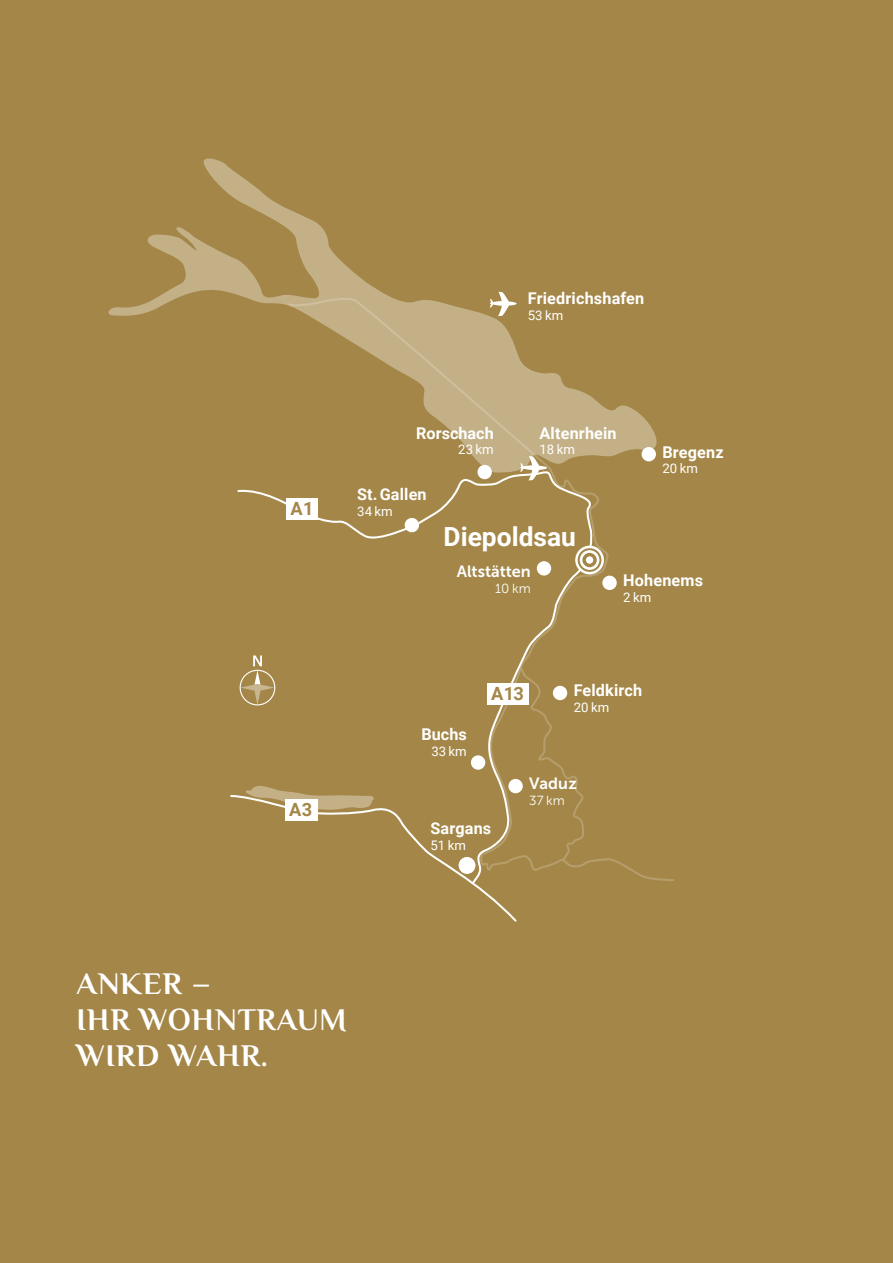
<style>
.page{position:relative;width:893px;height:1263px;background:#a48748}
.page>*{position:absolute;margin:0;border:0;box-sizing:border-box;transform-origin:0 0}
.t1{font:700 31.5px/36px "Philosopher";letter-spacing:.025em;color:#fff}
.t2{font:700 26.4px "Roboto";color:#fff}
.t3{font:700 18.3px "Roboto";letter-spacing:.03em;color:#a48748}
.t4{font:700 16.2px "Roboto";letter-spacing:.01em;color:#fff}
.t5{font:16.2px "Museo Sans 700";color:#fff}
.t6{font:13.2px "Roboto";color:#fff}
.t7{font:13.2px "Museo Sans 300";color:#fff}
</style>
<div class="page">
<div style="left:602px;top:576px;width:15px;height:14px;background:#fff;border-radius:50%"></div>
<svg style="left:108px;top:158px;width:548px;height:304px"></svg>
<svg style="left:490px;top:292px;width:27px;height:6px"></svg>
<svg style="left:230px;top:655px;width:444px;height:267px"></svg>
<svg style="left:288px;top:298px;width:320px;height:371px"></svg>
<div style="left:487px;top:683px;width:42px;height:21px;background:#fff"></div>
<div style="left:286px;top:498px;width:31px;height:21px;background:#fff"></div>
<div style="left:285px;top:799px;width:32px;height:21px;background:#fff"></div>
<svg style="left:575px;top:546px;width:29px;height:28px"></svg>
<svg style="left:582px;top:553px;width:15px;height:14px"></svg>
<div style="left:578px;top:548px;width:23px;height:24px;border:2px solid #a48748;border-radius:50%"></div>
<div style="left:586px;top:556px;width:7px;height:8px;background:#fff;border-radius:50%"></div>
<p class="t3" style="left:290px;top:496px;width:25px">A1</p>
<p class="t3" style="left:289px;top:797px;width:25px">A3</p>
<p class="t4" style="left:528px;top:287px;width:118px">Friedrichshafen</p>
<p class="t6" style="left:528px;top:306px;width:37px">53 km</p>
<p class="t4" style="left:416px;top:421px;width:79px">Rorschach</p>
<p class="t6" style="left:458px;top:440px;width:37px">23 km</p>
<p class="t4" style="left:357px;top:483px;width:71px">St.Gallen</p>
<p class="t6" style="left:357px;top:502px;width:37px">34 km</p>
<h2 class="t2" style="left:444px;top:518px;width:134px">Diepoldsau</h2>
<p class="t4" style="left:540px;top:421px;width:79px">Altenrhein</p>
<p class="t6" style="left:540px;top:440px;width:37px">18 km</p>
<p class="t4" style="left:662px;top:440px;width:63px">Bregenz</p>
<p class="t6" style="left:662px;top:459px;width:37px">20 km</p>
<p class="t5" style="left:457px;top:562px;width:76px">Altstätten</p>
<p class="t7" style="left:495px;top:581px;width:37px">10 km</p>
<p class="t4" style="left:422px;top:723px;width:47px">Buchs</p>
<p class="t6" style="left:431px;top:742px;width:37px">33 km</p>
<p class="t3" style="left:491px;top:681px;width:35px">A13</p>
<p class="t4" style="left:623px;top:569px;width:81px">Hohenems</p>
<p class="t6" style="left:623px;top:588px;width:30px">2km</p>
<p class="t4" style="left:574px;top:679px;width:70px">Feldkirch</p>
<p class="t6" style="left:574px;top:698px;width:37px">20 km</p>
<p class="t4" style="left:430px;top:817px;width:62px">Sargans</p>
<p class="t6" style="left:430px;top:836px;width:37px">51 km</p>
<p class="t5" style="left:529px;top:774px;width:49px">Vaduz</p>
<p class="t7" style="left:529px;top:793px;width:37px">37 km</p>
<h1 class="t1" style="left:77px;top:965px;width:272px">ANKER –<br>IHR WOHNTRAUM<br>WIRD WAHR.</h1>
</div>
